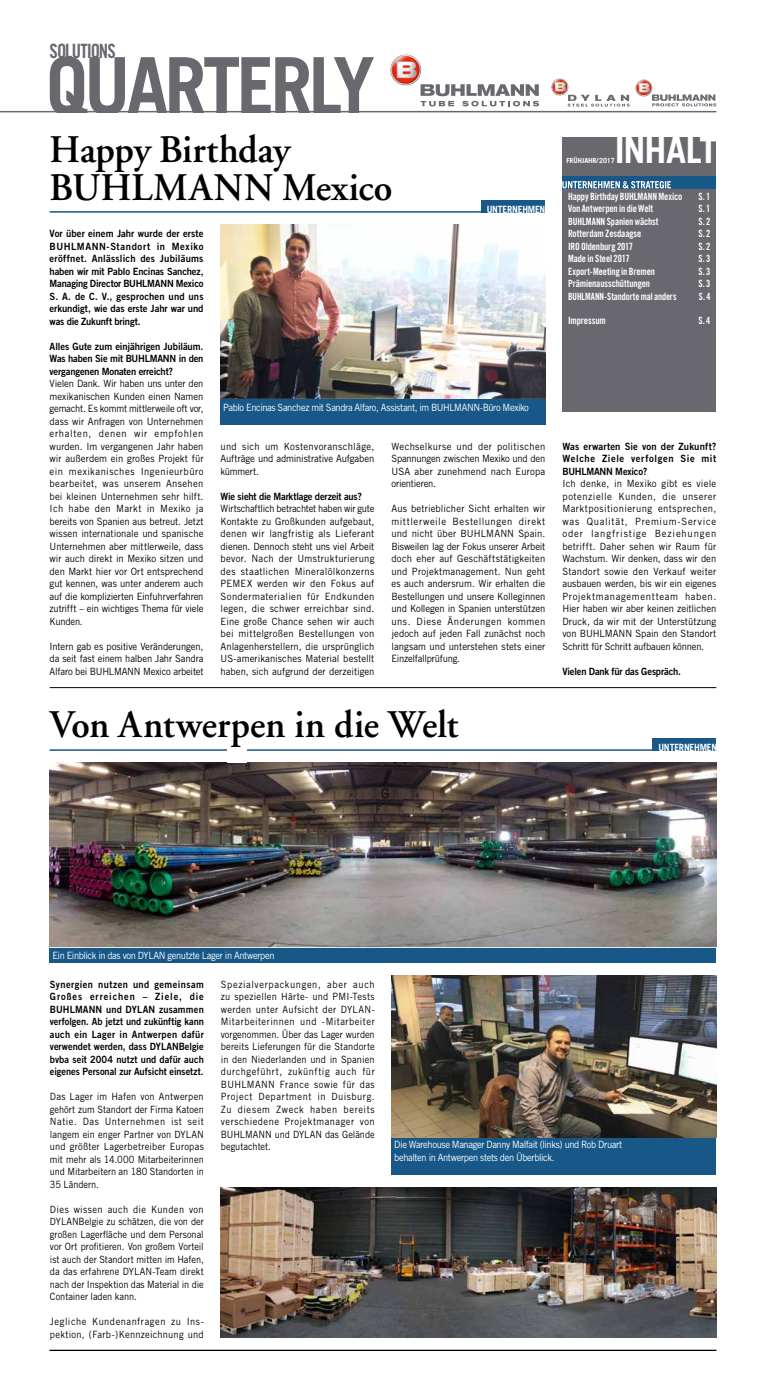
<style>
.page{position:relative;width:766px;height:1384px;background:#fff}
.page>*{position:absolute;margin:0;border:0;box-sizing:border-box;transform-origin:0 0}
.t1{font:700 79.3px "Trade Gothic";letter-spacing:-.05em;color:#68686e;scale:.95 1}
.t2{font:600 39px/37.5px "Adobe Garamond";color:#000}
.t3{font:600 39px "Adobe Garamond";color:#000;scale:.96 1}
.t4{font:700 36px "Trade Gothic";letter-spacing:-.03em;color:#fff}
.t5{font:19.7px "Trade Gothic Bold Cond Twenty";letter-spacing:-.05em;color:#68686e;scale:.95 1}
.t6{font:10px/12.5px "Trade Gothic";letter-spacing:-.005em;color:#000;text-align:justify;scale:.93 1}
.t7{font:10px/12.5px "Trade Gothic";letter-spacing:-.005em;color:#000;text-align:justify;scale:.95 1}
.t8{font:10px/12.5px "Trade Gothic";letter-spacing:-.005em;color:#000;text-align:justify;scale:.94 1}
.t9{font:10px/12.5px "Trade Gothic Bold Two";letter-spacing:-.01em;color:#000;text-align:justify;scale:.95 1}
.t10{font:10px/12.5px "Trade Gothic Bold Two";letter-spacing:-.01em;color:#000;text-align:justify;scale:.93 1}
.t11{font:10px/12.5px "Trade Gothic";letter-spacing:-.04em;color:#fff;scale:.93 1}
.t12{font:10px "Trade Gothic Bold Cond Twenty";letter-spacing:-.015em;color:#fff;scale:.95 1}
.t13{font:10px/12.5px "Trade Gothic";letter-spacing:.035em;color:#000;scale:.93 1}
.t14{font:10px "Trade Gothic Bold Two";letter-spacing:-.01em;color:#000;scale:.94 1}
.t15{font:700 10px "Trade Gothic";letter-spacing:-.02em;color:#fff;scale:.95 1}
.t16{font:10px "Trade Gothic Bold Cond Twenty";letter-spacing:-.015em;color:#fff;scale:.92 1}
.t17{font:700 7px "Trade Gothic";color:#fff}
</style>
<div class="page">
<hr style="left:50px;top:1349px;width:666px;height:1px;background:#68686e">
<hr style="left:0;top:111px;width:716px;height:1px;background:#68686e">
<div style="left:562px;top:137px;width:154px;height:275px;background:#68686e"></div>
<div style="left:562px;top:176px;width:154px;height:12px;background:#175888"></div>
<svg style="left:562px;top:181px;width:108px;height:7px"></svg>
<hr style="left:50px;top:1350px;width:666px;height:1px;background:#000">
<hr style="left:50px;top:211px;width:494px;height:2px;background:#175888">
<div style="left:480px;top:200px;width:64px;height:13px;background:#175888"></div>
<img style="left:50px;top:762px;width:666px;height:185px">
<svg style="left:420px;top:84px;width:119px;height:22px"></svg>
<img style="left:390px;top:54px;width:36px;height:36px">
<svg style="left:398px;top:55px;width:7px;height:2px"></svg>
<hr style="left:50px;top:749px;width:666px;height:1px;background:#175888">
<div style="left:652px;top:738px;width:64px;height:12px;background:#175888"></div>
<img style="left:551px;top:78px;width:19px;height:18px">
<svg style="left:567px;top:95px;width:62px;height:12px"></svg>
<svg style="left:652px;top:94px;width:64px;height:12px"></svg>
<img style="left:635px;top:79px;width:19px;height:19px">
<hr style="left:50px;top:687px;width:666px;height:1px;background:#000">
<div style="left:227px;top:748px;width:20px;height:14px;background:#fff"></div>
<div style="left:391px;top:1137px;width:325px;height:38px;background:#175888"></div>
<div style="left:48px;top:947px;width:669px;height:16px;background:#175888"></div>
<img style="left:391px;top:975px;width:325px;height:162px">
<img style="left:221px;top:1187px;width:495px;height:150px">
<img style="left:220px;top:225px;width:325px;height:173px">
<div style="left:219px;top:398px;width:327px;height:28px;background:#175888"></div>
<h3 class="t5" style="left:50px;top:39px;width:71px">SOLUTIONS</h3>
<h1 class="t1" style="left:46px;top:37px;width:347px">QUARTERLY</h1>
<h2 class="t2" style="left:50px;top:132px;width:344px">Happy Birthday<br>BUHLMANN Mexico</h2>
<p class="t15" style="left:486px;top:203px;width:63px">UNTERNEHMEN</p>
<p class="t9" style="left:50px;top:227px;width:163px">Vor über einem Jahr wurde der erste BUHLMANN-Standort in Mexiko eröffnet. Anlässlich des Jubiläums haben wir mit Pablo Encinas Sanchez, Managing Director BUHLMANN Mexico S. A. de C. V., gesprochen und uns erkundigt, wie das erste Jahr war und was die Zukunft bringt.</p>
<p class="t9" style="left:50px;top:340px;width:163px">Alles Gute zum einjährigen Jubiläum.<br>Was haben Sie mit BUHLMANN in den vergangenen Monaten erreicht?</p>
<p class="t8" style="left:50px;top:377px;width:165px">Vielen Dank. Wir haben uns unter den mexikanischen Kunden einen Namen gemacht. Es kommt mittlerweile oft vor, dass wir Anfragen von Unternehmen erhalten, denen wir empfohlen wurden. Im vergangenen Jahr haben wir außerdem ein großes Projekt für ein mexikanisches Ingenieurbüro bearbeitet, was unserem Ansehen bei kleinen Unternehmen sehr hilft.<br>Ich habe den Markt in Mexiko ja bereits von Spanien aus betreut. Jetzt wissen internationale und spanische Unternehmen aber mittlerweile, dass wir auch direkt in Mexiko sitzen und den Markt hier vor Ort entsprechend gut kennen, was unter anderem auch auf die komplizierten Einfuhrverfahren zutrifft – ein wichtiges Thema für viele Kunden.</p>
<p class="t7" style="left:50px;top:640px;width:163px">Intern gab es positive Veränderungen, da seit fast einem halben Jahr Sandra Alfaro bei BUHLMANN Mexico arbeitet</p>
<p class="t11" style="left:223px;top:400px;width:330px">Pablo Encinas Sanchez mit Sandra Alfaro, Assistant, im BUHLMANN-Büro Mexiko</p>
<p class="t7" style="left:220px;top:440px;width:163px">und sich um Kostenvoranschläge, Aufträge und administrative Aufgaben kümmert.</p>
<p class="t14" style="left:220px;top:490px;width:152px">Wie sieht die Marktlage derzeit aus?</p>
<p class="t6" style="left:220px;top:502px;width:167px">Wirtschaftlich betrachtet haben wir gute Kontakte zu Großkunden aufgebaut, denen wir langfristig als Lieferant dienen. Dennoch steht uns viel Arbeit bevor. Nach der Umstrukturierung des staatlichen Mineralölkonzerns PEMEX werden wir den Fokus auf Sondermaterialien für Endkunden legen, die schwer erreichbar sind.<br>Eine große Chance sehen wir auch bei mittelgroßen Bestellungen von Anlagenherstellern, die ursprünglich US-amerikanisches Material bestellt haben, sich aufgrund der derzeitigen</p>
<p class="t7" style="left:391px;top:440px;width:163px">Wechselkurse und der politischen Spannungen zwischen Mexiko und den USA aber zunehmend nach Europa orientieren.</p>
<p class="t7" style="left:391px;top:502px;width:163px">Aus betrieblicher Sicht erhalten wir mittlerweile Bestellungen direkt und nicht über BUHLMANN Spain.<br>Bisweilen lag der Fokus unserer Arbeit doch eher auf Geschäftstätigkeiten und Projektmanagement. Nun geht es auch andersrum. Wir erhalten die Bestellungen und unsere Kolleginnen und Kollegen in Spanien unterstützen uns. Diese Änderungen kommen jedoch auf jeden Fall zunächst noch langsam und unterstehen stets einer Einzelfallprüfung.</p>
<h2 class="t3" style="left:50px;top:703px;width:427px">Von Antwerpen in die Welt</h2>
<h3 class="t4" style="left:614px;top:128px;width:104px">INHALT</h3>
<p class="t17" style="left:566px;top:156px;width:50px">FRÜHJAHR/2017</p>
<p class="t12" style="left:568px;top:190px;width:122px">Happy Birthday BUHLMANN Mexico</p>
<p class="t12" style="left:698px;top:190px;width:14px">S. 1</p>
<p class="t12" style="left:568px;top:202px;width:91px">Von Antwerpen in die Welt</p>
<p class="t12" style="left:698px;top:202px;width:14px">S. 1</p>
<p class="t12" style="left:568px;top:215px;width:97px">BUHLMANN Spanien wächst</p>
<p class="t12" style="left:698px;top:215px;width:14px">S. 2</p>
<p class="t12" style="left:568px;top:227px;width:79px">Rotterdam Zesdaagse</p>
<p class="t12" style="left:698px;top:227px;width:14px">S. 2</p>
<p class="t12" style="left:568px;top:240px;width:70px">IRO Oldenburg 2017</p>
<p class="t12" style="left:698px;top:240px;width:14px">S. 2</p>
<p class="t12" style="left:568px;top:252px;width:66px">Made in Steel 2017</p>
<p class="t12" style="left:698px;top:252px;width:14px">S. 3</p>
<p class="t12" style="left:568px;top:265px;width:93px">Export-Meeting in Bremen</p>
<p class="t12" style="left:698px;top:265px;width:14px">S. 3</p>
<p class="t12" style="left:568px;top:277px;width:88px">Prämienausschüttungen</p>
<p class="t12" style="left:698px;top:277px;width:14px">S. 3</p>
<p class="t16" style="left:568px;top:290px;width:119px">BUHLMANN-Standorte mal anders</p>
<p class="t16" style="left:698px;top:290px;width:14px">S. 4</p>
<p class="t12" style="left:568px;top:314px;width:41px">Impressum</p>
<p class="t12" style="left:698px;top:314px;width:14px">S. 4</p>
<p class="t15" style="left:561px;top:296px;width:121px">MITARBEITER &amp; ARBEITSWELT</p>
<p class="t9" style="left:562px;top:440px;width:163px">Was erwarten Sie von der Zukunft?<br>Welche Ziele verfolgen Sie mit BUHLMANN Mexico?</p>
<p class="t7" style="left:562px;top:477px;width:163px">Ich denke, in Mexiko gibt es viele potenzielle Kunden, die unserer Marktpositionierung entsprechen, was Qualität, Premium-Service oder langfristige Beziehungen betrifft. Daher sehen wir Raum für Wachstum. Wir denken, dass wir den Standort sowie den Verkauf weiter ausbauen werden, bis wir ein eigenes Projektmanagementteam haben.<br>Hier haben wir aber keinen zeitlichen Druck, da wir mit der Unterstützung von BUHLMANN Spain den Standort Schritt für Schritt aufbauen können.</p>
<p class="t14" style="left:562px;top:665px;width:128px">Vielen Dank für das Gespräch.</p>
<p class="t15" style="left:658px;top:741px;width:63px">UNTERNEHMEN</p>
<p class="t11" style="left:52px;top:949px;width:240px">Ein Einblick in das von DYLAN genutzte Lager in Antwerpen</p>
<p class="t10" style="left:50px;top:977px;width:167px">Synergien nutzen und gemeinsam Großes erreichen – Ziele, die BUHLMANN und DYLAN zusammen verfolgen. Ab jetzt und zukünftig kann auch ein Lager in Antwerpen dafür verwendet werden, dass DYLANBelgie bvba seit 2004 nutzt und dafür auch eigenes Personal zur Aufsicht einsetzt.</p>
<p class="t6" style="left:50px;top:1090px;width:167px">Das Lager im Hafen von Antwerpen gehört zum Standort der Firma Katoen Natie. Das Unternehmen ist seit langem ein enger Partner von DYLAN und größter Lagerbetreiber Europas mit mehr als 14.000 Mitarbeiterinnen und Mitarbeitern an 180 Standorten in 35 Ländern.</p>
<p class="t6" style="left:50px;top:1202px;width:167px">Dies wissen auch die Kunden von DYLANBelgie zu schätzen, die von der großen Lagerfläche und dem Personal vor Ort profitieren. Von großem Vorteil ist auch der Standort mitten im Hafen, da das erfahrene DYLAN-Team direkt nach der Inspektion das Material in die Container laden kann.</p>
<p class="t13" style="left:50px;top:1315px;width:167px">Jegliche Kundenanfragen zu Ins&shy;pektion, (Farb-)Kennzeichnung und</p>
<p class="t6" style="left:221px;top:977px;width:167px">Spezialverpackungen, aber auch zu speziellen Härte- und PMI-Tests werden unter Aufsicht der DYLAN-Mitarbeiterinnen und -Mitarbeiter vorgenommen. Über das Lager wurden bereits Lieferungen für die Standorte in den Niederlanden und in Spanien durchgeführt, zukünftig auch für BUHLMANN France sowie für das Project Department in Duisburg.<br>Zu diesem Zweck haben bereits verschiedene Projektmanager von BUHLMANN und DYLAN das Gelände begutachtet.</p>
<p class="t11" style="left:394px;top:1138px;width:246px">Die Warehouse Manager Danny Malfait (links) und Rob Druart behalten in Antwerpen stets den Überblick.</p>
</div>
